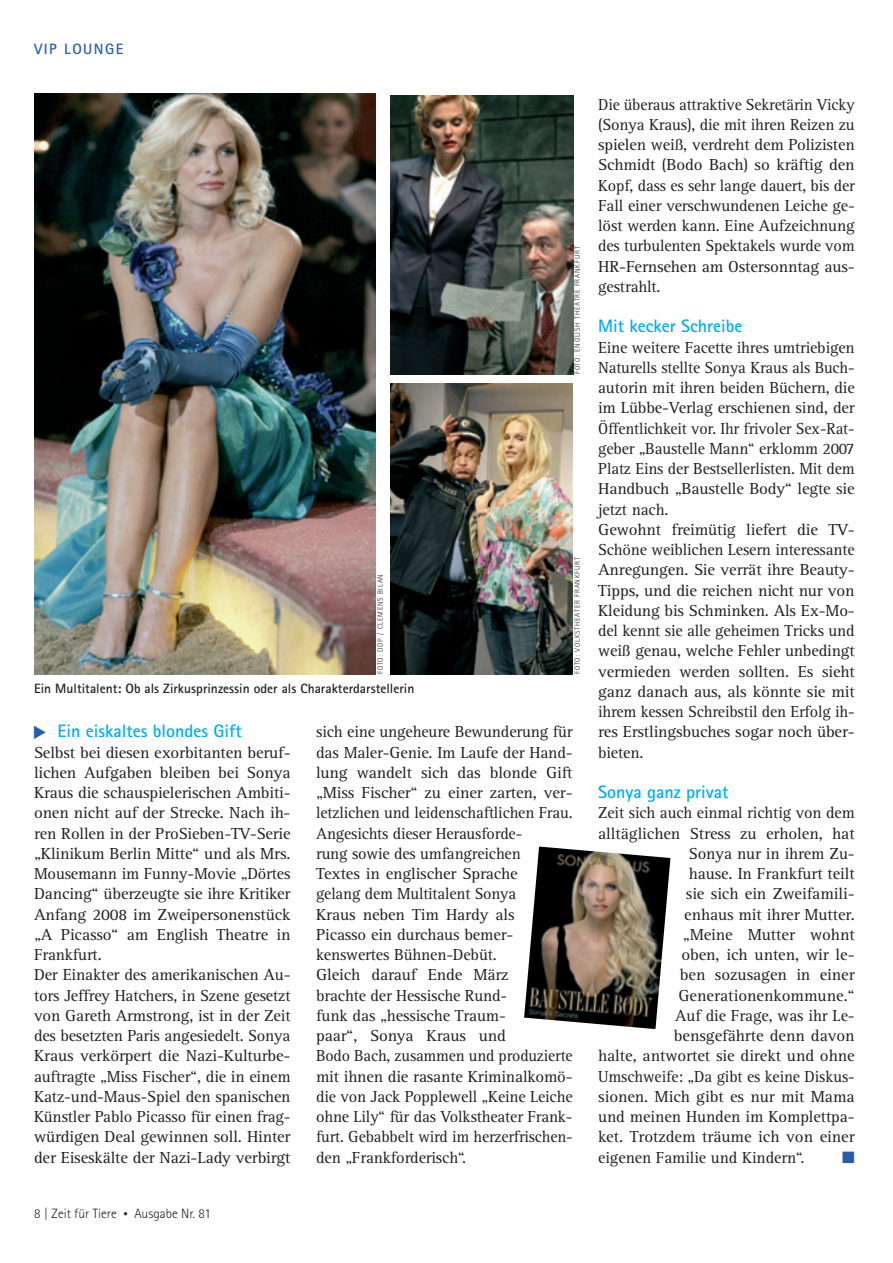
<style>
.page{position:relative;width:893px;height:1263px;background:#fff}
.page>*{position:absolute;margin:0;border:0;box-sizing:border-box;transform-origin:0 0}
.t1{font:700 18px "Rotis Sans Serif";color:#00aeef}
.t2{font:16.5px/20.2px "Rotis Serif";letter-spacing:-.01em;color:#231f20}
.t3{font:16.5px "Zapf Dingbats ITC";color:#285caa}
.t4{font:700 15px "Rotis Sans Serif";letter-spacing:.1em;color:#285caa}
.t5{font:700 13.5px "Rotis Sans Serif";color:#231f20}
.t6{font:300 13.5px "Rotis Sans Serif";color:#231f20}
.t7{font:300 7.5px "Rotis Sans Serif";letter-spacing:.1em;color:#231f20}
.s1{font-size:9px}
</style>
<div class="page">
<img style="left:34px;top:94px;width:341px;height:580px">
<img style="left:390px;top:96px;width:184px;height:278px">
<img style="left:390px;top:383px;width:182px;height:291px">
<img style="left:524px;top:846px;width:146px;height:183px">
<p class="t4" style="left:34px;top:44px;width:91px">VIP LOUNGE</p>
<p class="t7" style="left:377px;top:674px;width:102px;rotate:-90deg">FOTO: DDP / CLEMENS BILAN</p>
<p class="t5" style="left:34px;top:684px;width:382px">Ein Multitalent: Ob als Zirkusprinzessin oder als Charakterdarstellerin</p>
<p class="t7" style="left:575px;top:374px;width:129px;rotate:-90deg">FOTO: ENGLISH THEATRE FRANKFURT</p>
<p class="t7" style="left:575px;top:674px;width:118px;rotate:-90deg">FOTO: VOLKSTHEATER FRANKFURT</p>
<p class="t1" style="left:57px;top:725px;width:186px">Ein eiskaltes blondes Gift</p>
<p class="t2" style="left:34px;top:743px;width:258px">Selbst bei diesen exorbitanten beruf&shy;lichen Aufgaben bleiben bei Sonya Kraus die schauspielerischen Ambiti&shy;onen nicht auf der Strecke. Nach ih&shy;ren Rollen in der ProSieben-TV-Serie „Klinikum Berlin Mitte“ und als Mrs.<br>Mousemann im Funny-Movie „Dörtes Dancing“ überzeugte sie ihre Kritiker Anfang 2008 im Zweipersonenstück „A Picasso“ am English Theatre in Frankfurt.<br>Der Einakter des amerikanischen Au&shy;tors Jeffrey Hatchers, in Szene gesetzt von Gareth Armstrong, ist in der Zeit des besetzten Paris angesiedelt. Sonya Kraus verkörpert die Nazi-Kulturbe&shy;auftragte „Miss Fischer“, die in einem Katz-und-Maus-Spiel den spanischen Künstler Pablo Picasso für einen frag&shy;würdigen Deal gewinnen soll. Hinter der Eiseskälte der Nazi-Lady verbirgt</p>
<p class="t2" style="left:316px;top:723px;width:258px">sich eine ungeheure Bewunderung für das Maler-Genie. Im Laufe der Hand&shy;lung wandelt sich das blonde Gift „Miss Fischer“ zu einer zarten, ver&shy;letzlichen und leidenschaftlichen Frau.<br>Angesichts dieser Herausforde-<br>rung sowie des umfangreichen<br>Textes in englischer Sprache<br>gelang dem Multitalent Sonya<br>Kraus neben Tim Hardy als<br>Picasso ein durchaus bemer&shy;kenswertes Bühnen-Debüt.<br>Gleich darauf Ende März<br>brachte der Hessische Rund-<br>funk das „hessische Traum-<br>paar“, Sonya Kraus und<br>Bodo Bach, zusammen und produzierte mit ihnen die rasante Kriminalkomö&shy;die von Jack Popplewell „Keine Leiche ohne Lily“ für das Volkstheater Frank&shy;furt. Gebabbelt wird im herzerfrischen&shy;den „Frankforderisch“.</p>
<p class="t2" style="left:598px;top:95px;width:258px;text-align:justify">Die überaus attraktive Sekretärin Vicky (Sonya Kraus), die mit ihren Reizen zu spielen weiß, verdreht dem Polizisten Schmidt (Bodo Bach) so kräftig den Kopf, dass es sehr lange dauert, bis der Fall einer verschwundenen Leiche ge&shy;löst werden kann. Eine Aufzeichnung des turbulenten Spektakels wurde vom HR-Fernsehen am Ostersonntag aus&shy;gestrahlt.</p>
<p class="t1" style="left:598px;top:320px;width:146px">Mit kecker Schreibe</p>
<p class="t2" style="left:598px;top:338px;width:258px">Eine weitere Facette ihres umtriebigen Naturells stellte Sonya Kraus als Buch&shy;autorin mit ihren beiden Büchern, die im Lübbe-Verlag erschienen sind, der Öffentlichkeit vor. Ihr frivoler Sex-Rat&shy;geber „Baustelle Mann“ erklomm 2007<br>Platz Eins der Bestsellerlisten. Mit dem Handbuch „Baustelle Body“ legte sie jetzt nach.<br>Gewohnt freimütig liefert die TV-Schöne weiblichen Lesern interessante Anregungen. Sie verrät ihre Beauty-Tipps, und die reichen nicht nur von Kleidung bis Schminken. Als Ex-Mo&shy;del kennt sie alle geheimen Tricks und weiß genau, welche Fehler unbedingt vermieden werden sollten. Es sieht ganz danach aus, als könnte sie mit ihrem kessen Schreibstil den Erfolg ih&shy;res Erstlingsbuches sogar noch über&shy;bieten.</p>
<p class="t1" style="left:598px;top:786px;width:132px">Sonya ganz privat</p>
<p class="t2" style="left:598px;top:804px;width:258px">Zeit sich auch einmal richtig von dem</p>
<p class="t2" style="left:598px;top:824px;width:258px">alltäglichen Stress zu erholen, hat</p>
<p class="t2" style="left:689px;top:845px;width:167px">Sonya nur in ihrem Zu-</p>
<p class="t2" style="left:689px;top:865px;width:167px">hause. In Frankfurt teilt</p>
<p class="t2" style="left:686px;top:885px;width:170px">sie sich ein Zweifamili-</p>
<p class="t2" style="left:684px;top:905px;width:172px">enhaus mit ihrer Mutter.</p>
<p class="t2" style="left:683px;top:926px;width:173px">„Meine Mutter wohnt</p>
<p class="t2" style="left:681px;top:946px;width:175px">oben, ich unten, wir le-</p>
<p class="t2" style="left:680px;top:966px;width:176px">ben sozusagen in einer</p>
<p class="t2" style="left:678px;top:986px;width:178px">Generationenkommune.“</p>
<p class="t2" style="left:675px;top:1007px;width:181px">Auf die Frage, was ihr Le-</p>
<p class="t2" style="left:674px;top:1027px;width:182px">bensgefährte denn davon</p>
<p class="t2" style="left:598px;top:1047px;width:258px">halte, antwortet sie direkt und ohne</p>
<p class="t2" style="left:598px;top:1067px;width:258px">Umschweife: „Da gibt es keine Diskus-</p>
<p class="t2" style="left:598px;top:1088px;width:258px">sionen. Mich gibt es nur mit Mama</p>
<p class="t2" style="left:598px;top:1108px;width:258px">und meinen Hunden im Komplettpa-</p>
<p class="t2" style="left:598px;top:1128px;width:258px">ket. Trotzdem träume ich von einer</p>
<p class="t2" style="left:598px;top:1148px;width:208px">eigenen Familie und Kindern“.</p>
<p class="t3" style="left:842px;top:1149px;width:14px">■</p>
<p class="t6" style="left:34px;top:1209px;width:179px">8 | Zeit für Tiere <span class="s1">•</span> Ausgabe Nr. 81</p>
</div>
